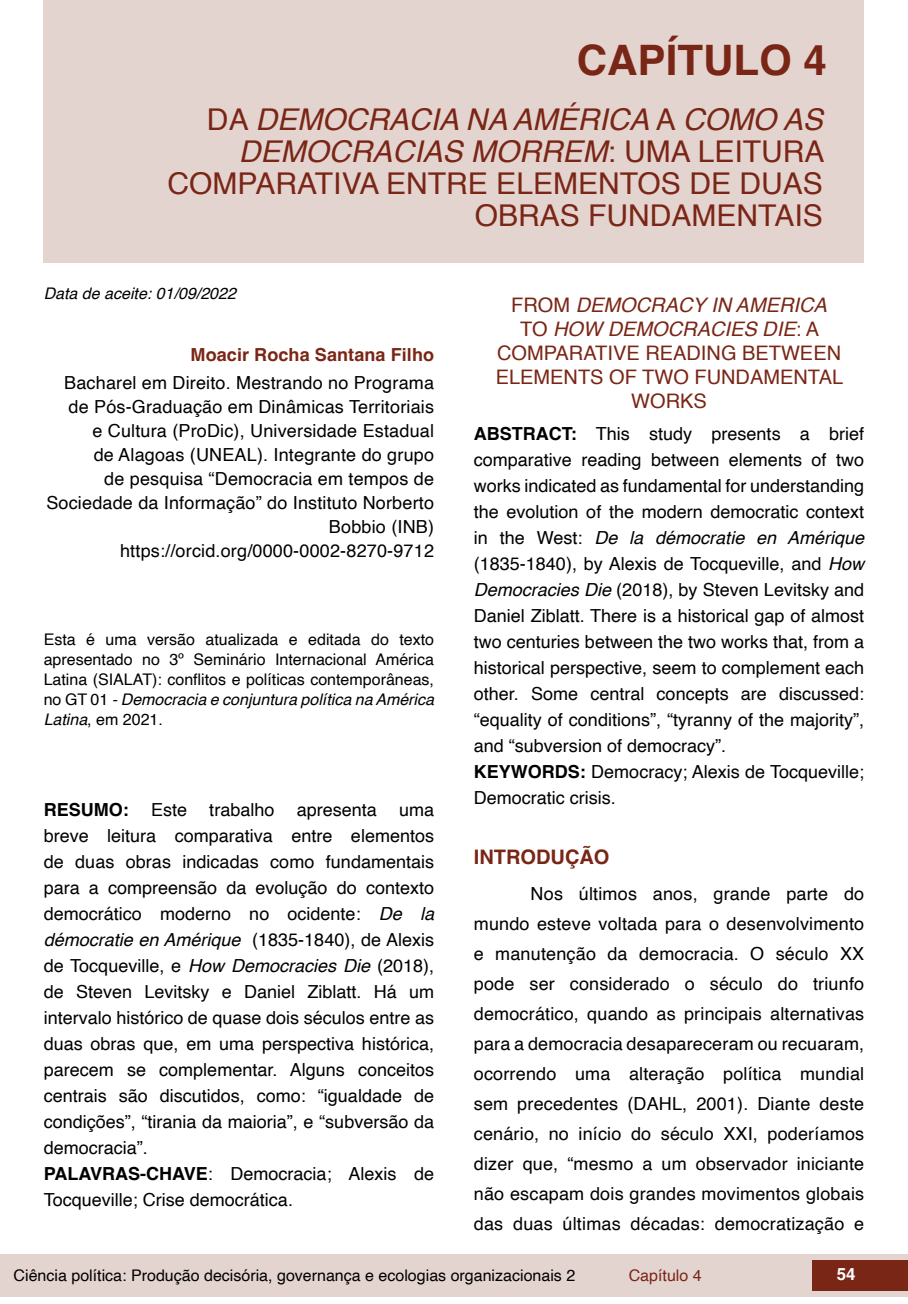
<style>
.page{position:relative;width:908px;height:1304px;background:#fff}
.page>*{position:absolute;margin:0;border:0;box-sizing:border-box;transform-origin:0 0}
.t1{font:700 42px "Helvetica";color:#7a2616}
.t2{font:30px/32px "Helvetica";color:#7a2616;text-align:right}
.t3{font:20px/24px "Helvetica";color:#7a2616;text-align:center}
.t4{font:700 20px "Helvetica";color:#7a2616}
.t5{font:18px/26px "Helvetica";color:#000}
.t6{font:700 18px "Helvetica";letter-spacing:.005em;color:#7a2616}
.t7{font:700 16.8px "Helvetica";color:#fff}
.t8{font:16px/20px "Helvetica";color:#000;text-align:justify}
.t9{font:italic 16px "Helvetica";color:#000}
.t10{font:16px "Helvetica";color:#7a2616}
.s1{font-style:italic}
.s2{font-weight:700}
</style>
<div class="page">
<div style="left:0;top:1254px;width:906px;height:43px;background:#e4d4d0"></div>
<div style="left:812px;top:1261px;width:95px;height:30px;background:#7a2616"></div>
<div style="left:44px;top:0;width:819px;height:263px;background:#e4d4d0"></div>
<h1 class="t1" style="left:576px;top:35px;width:251px">CAPÍTULO 4</h1>
<h2 class="t2" style="left:167px;top:104px;width:658px">DA <span class="s1">DEMOCRACIA NA AMÉRICA</span> A <span class="s1">COMO AS<br>DEMOCRACIAS MORREM</span>: UMA LEITURA<br>COMPARATIVA ENTRE ELEMENTOS DE DUAS<br>OBRAS FUNDAMENTAIS</h2>
<p class="t9" style="left:44px;top:280px;width:194px">Data de aceite: 01/09/2022</p>
<p class="t6" style="left:190px;top:344px;width:245px">Moacir Rocha Santana Filho</p>
<p class="t5" style="left:46px;top:371px;width:389px;line-height:24px;text-align:right">Bacharel em Direito. Mestrando no Programa de Pós-Graduação em Dinâmicas Territoriais<br>e Cultura (ProDic), Universidade Estadual<br>de Alagoas (UNEAL). Integrante do grupo<br>de pesquisa “Democracia em tempos de Sociedade da Informação” do Instituto Norberto Bobbio (INB) https://orcid.org/0000-0002-8270-9712</p>
<p class="t8" style="left:44px;top:630px;width:392px">Esta é uma versão atualizada e editada do texto apresentado no 3º Seminário Internacional América Latina (SIALAT): conflitos e políticas contemporâneas, no GT 01 <span class="s1">- Democracia e conjuntura política na América Latina</span>, em 2021.</p>
<p class="t5" style="left:44px;top:798px;width:392px"><span class="s2">RESUMO:</span> Este trabalho apresenta uma breve leitura comparativa entre elementos de duas obras indicadas como fundamentais para a compreensão da evolução do contexto democrático moderno no ocidente: <span class="s1">De la démocratie en Amérique</span> (1835-1840), de Alexis de Tocqueville, e <span class="s1">How Democracies Die</span> (2018), de Steven Levitsky e Daniel Ziblatt. Há um intervalo histórico de quase dois séculos entre as duas obras que, em uma perspectiva histórica, parecem se complementar. Alguns conceitos centrais são discutidos, como: “igualdade de condições”, “tirania da maioria”, e “subversão da democracia”.<br><span class="s2">PALAVRAS-CHAVE</span>: Democracia; Alexis de Tocqueville; Crise democrática.</p>
<p class="t3" style="left:495px;top:294px;width:349px">FROM <span class="s1">DEMOCRACY IN AMERICA<br></span>TO <span class="s1">HOW DEMOCRACIES DIE</span>: A<br>COMPARATIVE READING BETWEEN<br>ELEMENTS OF TWO FUNDAMENTAL<br>WORKS</p>
<p class="t5" style="left:473px;top:421px;width:392px"><span class="s2">ABSTRACT:</span> This study presents a brief comparative reading between elements of two works indicated as fundamental for understanding the evolution of the modern democratic context in the West: <span class="s1">De la démocratie en Amérique </span>(1835-1840), by Alexis de Tocqueville, and <span class="s1">How Democracies Die</span> (2018), by Steven Levitsky and Daniel Ziblatt. There is a historical gap of almost two centuries between the two works that, from a historical perspective, seem to complement each other. Some central concepts are discussed: “equality of conditions”, “tyranny of the majority”, and “subversion of democracy”.<br><span class="s2">KEYWORDS:</span> Democracy; Alexis de Tocqueville; Democratic crisis.</p>
<p class="t4" style="left:473px;top:845px;width:137px">INTRODUÇÃO</p>
<p class="t5" style="left:473px;top:879px;width:392px;line-height:30px;text-align:justify;text-indent:57px">Nos últimos anos, grande parte do mundo esteve voltada para o desenvolvimento e manutenção da democracia. O século XX pode ser considerado o século do triunfo democrático, quando as principais alternativas para a democracia desapareceram ou recuaram, ocorrendo uma alteração política mundial sem precedentes (DAHL, 2001). Diante deste cenário, no início do século XXI, poderíamos dizer que, “mesmo a um observador iniciante não escapam dois grandes movimentos globais das duas últimas décadas: democratização e</p>
<p class="t8" style="left:14px;top:1266px;width:563px">Ciência política: Produção decisória, governança e ecologias organizacionais 2</p>
<p class="t10" style="left:628px;top:1263px;width:74px">Capítulo 4</p>
<p class="t7" style="left:836px;top:1264px;width:20px">54</p>
</div>
